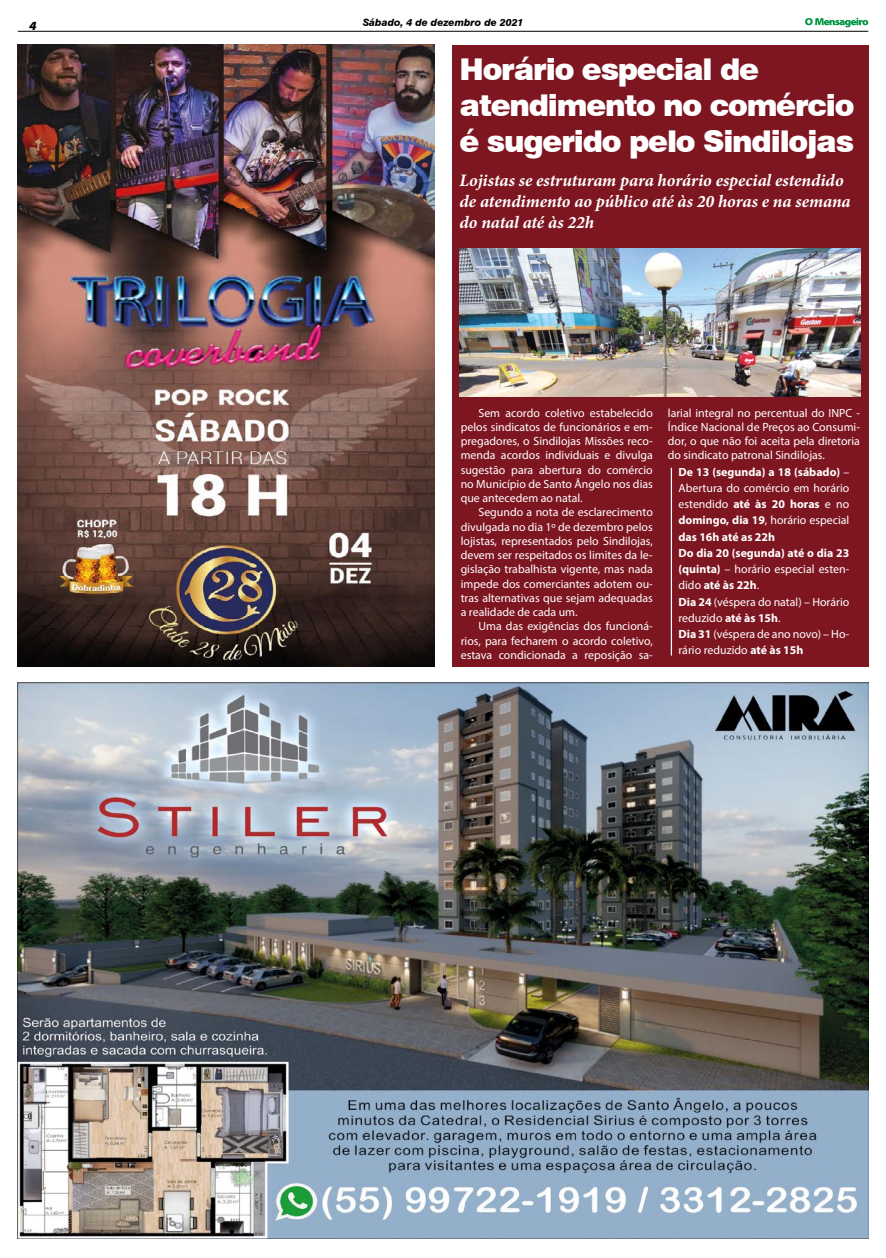
<style>
.page{position:relative;width:886px;height:1258px;background:#fff}
.page>*{position:absolute;margin:0;border:0;box-sizing:border-box;transform-origin:0 0}
.t1{font:900 30px/36px "Swiss 721 BT";letter-spacing:-.04em;color:#fff}
.t2{font:italic 700 17.5px/21px "Minion Pro";letter-spacing:-.005em;color:#fff}
.t3{font:italic 900 semi-expanded 12.5px "Myriad Pro";color:#000}
.t4{font:11.88px/14.2px "Myriad Pro";color:#fff;text-align:justify}
.t5{font:italic 800 10px "Swiss 721 BT";color:#000}
.s1{font-weight:700}
</style>
<div class="page">
<hr style="left:18px;top:31px;width:850px;height:1px;background:#000">
<svg style="left:805px;top:18px;width:63px;height:9px"></svg>
<img style="left:18px;top:682px;width:850px;height:556px">
<img style="left:18px;top:45px;width:416px;height:621px">
<div style="left:452px;top:46px;width:416px;height:621px;background:#7e1621"></div>
<hr style="left:671px;top:468px;width:1px;height:188px;background:#fff">
<img style="left:459px;top:249px;width:401px;height:148px">
<p class="t3" style="left:29px;top:18px;width:9px">4</p>
<p class="t5" style="left:363px;top:16px;width:162px">Sábado, 4 de dezembro de 2021</p>
<h1 class="t1" style="left:459px;top:52px;width:396px">Horário especial de atendimento no comércio é sugerido pelo Sindilojas</h1>
<h2 class="t2" style="left:459px;top:170px;width:392px">Lojistas se estruturam para horário especial estendido de atendimento ao público até às 20 horas e na semana do natal até às 22h</h2>
<p class="t4" style="left:461px;top:405px;width:194px;text-indent:18px">Sem acordo coletivo estabelecido pelos sindicatos de funcionários e em&shy;pregadores, o Sindilojas Missões reco&shy;menda acordos individuais e divulga sugestão para abertura do comércio no Município de Santo Ângelo nos dias que antecedem ao natal.</p>
<p class="t4" style="left:461px;top:505px;width:194px;text-indent:18px">Segundo a nota de esclarecimento divulgada no dia 1º de dezembro pelos lojistas, representados pelo Sindilojas, devem ser respeitados os limites da le&shy;gislação trabalhista vigente, mas nada impede dos comerciantes adotem ou&shy;tras alternativas que sejam adequadas a realidade de cada um.</p>
<p class="t4" style="left:461px;top:619px;width:194px;text-indent:18px">Uma das exigências dos funcioná&shy;rios, para fecharem o acordo coletivo, estava condicionada a reposição sa-</p>
<p class="t4" style="left:668px;top:405px;width:194px">larial integral no percentual do INPC - Índice Nacional de Preços ao Consumi&shy;dor, o que não foi aceita pela diretoria do sindicato patronal Sindilojas.</p>
<p class="t4" style="left:678px;top:463px;width:172px;line-height:16.2px;text-align:left"><span class="s1">De 13 (segunda) a 18 (sábado)</span> –<br>Abertura do comércio em horário estendido <span class="s1">até às 20 horas</span> e no <span class="s1">domingo, dia 19</span>, horário especial <span class="s1">das 16h até as 22h<br>Do dia 20 (segunda) até o dia 23 (quinta)</span> – horário especial esten&shy;dido <span class="s1">até às 22h</span>.<br><span class="s1">Dia 24</span> (véspera do natal) – Horário reduzido <span class="s1">até às 15h</span>.<br><span class="s1">Dia 31</span> (véspera de ano novo) – Ho&shy;rário reduzido <span class="s1">até às 15h</span></p>
</div>
